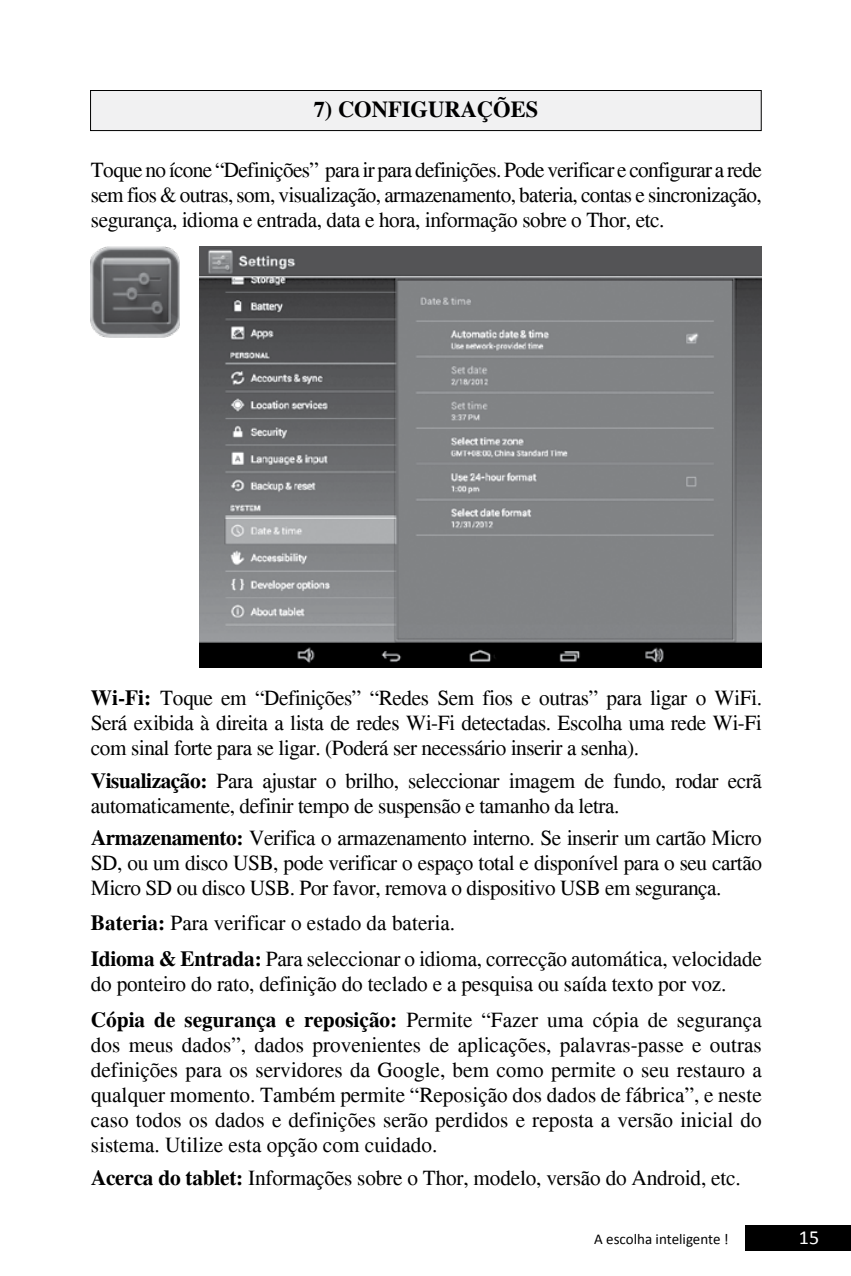
<style>
.page{position:relative;width:851px;height:1276px;background:#fff}
.page>*{position:absolute;margin:0;border:0;box-sizing:border-box;transform-origin:0 0}
.t1{font:700 22.5px "Times";color:#000}
.t2{font:21.25px/25px "Times";letter-spacing:-.01em;color:#000;text-align:justify}
.t3{font:20px "Calibri";color:#fff}
.t4{font:15px "Calibri";color:#000}
.s1{font-weight:700}
</style>
<div class="page">
<div style="left:745px;top:1225px;width:105px;height:26px;background:#000"></div>
<img style="left:91px;top:246px;width:88px;height:91px">
<div style="left:90px;top:90px;width:671px;height:41px;background:#f1f1f2"></div>
<div style="left:90px;top:90px;width:671px;height:41px;border:1px solid #000"></div>
<img style="left:200px;top:247px;width:561px;height:420px">
<p class="t1" style="left:313px;top:95px;width:226px">7) CONFIGURAÇÕES</p>
<p class="t2" style="left:91px;top:157px;width:672px">Toque no ícone “Definições” para ir para definições. Pode verificar e configurar a rede sem fios &amp; outras, som, visualização, armazenamento, bateria, contas e sincronização, segurança, idioma e entrada, data e hora, informação sobre o Thor, etc.</p>
<p class="t2" style="left:91px;top:685px;width:672px"><span class="s1">Wi-Fi:</span> Toque em “Definições” “Redes Sem fios e outras” para ligar o WiFi.<br>Será exibida à direita a lista de redes Wi-Fi detectadas. Escolha uma rede Wi-Fi com sinal forte para se ligar. (Poderá ser necessário inserir a senha).</p>
<p class="t2" style="left:91px;top:768px;width:672px"><span class="s1">Visualização:</span> Para ajustar o brilho, seleccionar imagem de fundo, rodar ecrã automaticamente, definir tempo de suspensão e tamanho da letra.</p>
<p class="t2" style="left:91px;top:825px;width:672px"><span class="s1">Armazenamento:</span> Verifica o armazenamento interno. Se inserir um cartão Micro SD, ou um disco USB, pode verificar o espaço total e disponível para o seu cartão Micro SD ou disco USB. Por favor, remova o dispositivo USB em segurança.</p>
<p class="t2" style="left:91px;top:905px;width:672px;line-height:35.5px"><span class="s1">Bateria:</span> Para verificar o estado da bateria.<br><span class="s1">Idioma &amp; Entrada:</span> Para seleccionar o idioma, correcção automática, velocidade</p>
<p class="t2" style="left:91px;top:966px;width:672px;line-height:35.5px">do ponteiro do rato, definição do teclado e a pesquisa ou saída texto por voz.<br><span class="s1">Cópia de segurança e reposição:</span> Permite “Fazer uma cópia de segurança</p>
<p class="t2" style="left:91px;top:1032px;width:672px">dos meus dados”, dados provenientes de aplicações, palavras-passe e outras definições para os servidores da Google, bem como permite o seu restauro a qualquer momento. Também permite “Reposição dos dados de fábrica”, e neste caso todos os dados e definições serão perdidos e reposta a versão inicial do sistema. Utilize esta opção com cuidado.</p>
<p class="t2" style="left:91px;top:1165px;width:651px"><span class="s1">Acerca do tablet:</span> Informações sobre o Thor, modelo, versão do Android, etc.</p>
<p class="t4" style="left:594px;top:1229px;width:136px">A escolha inteligente !</p>
<p class="t3" style="left:798px;top:1224px;width:22px">15</p>
</div>
